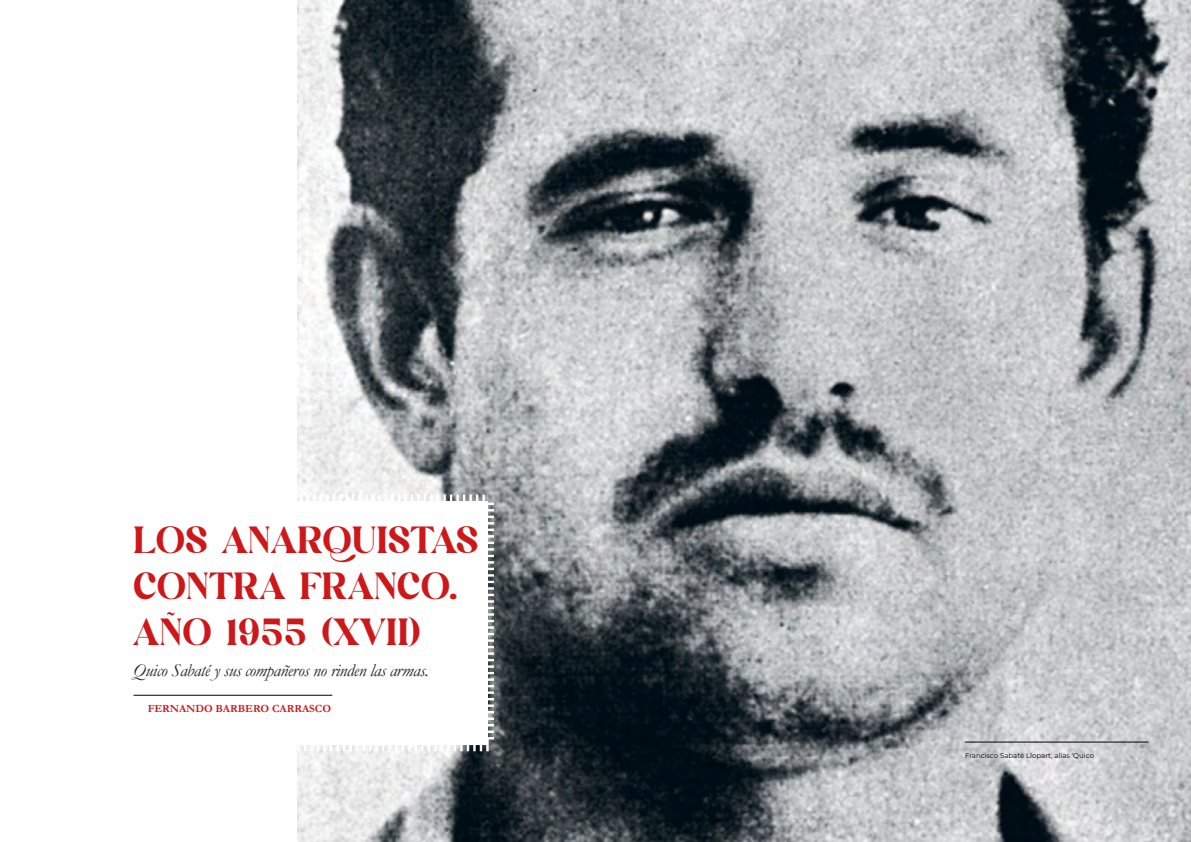
<style>
.page{position:relative;width:1191px;height:842px;background:#fff}
.page>*{position:absolute;margin:0;border:0;box-sizing:border-box;transform-origin:0 0}
.t1{font:36px/46px "Mogilte";letter-spacing:.02em;color:#cd1719}
.t2{font:italic 18px "Garamond";letter-spacing:-.02em;color:#232323}
.t3{font:700 11px "Garamond";color:#cd1719}
.t4{font:7px "Montserrat";color:#000}
</style>
<div class="page">
<img style="left:298px;top:0;width:893px;height:842px">
<svg style="left:133px;top:495px;width:361px;height:256px"></svg>
<hr style="left:134px;top:695px;width:198px;height:1px;background:#000">
<hr style="left:965px;top:741px;width:183px;height:1px;background:#000">
<h1 class="t1" style="left:134px;top:517px;width:346px">LOS ANARQUISTAS<br>CONTRA FRANCO.<br>AÑO 1955 (XVII)</h1>
<p class="t2" style="left:134px;top:658px;width:296px">Quico Sabaté y sus compañeros no rinden las armas.</p>
<p class="t3" style="left:148px;top:701px;width:185px">FERNANDO BARBERO CARRASCO</p>
<p class="t4" style="left:965px;top:751px;width:130px">Francisco Sabaté Llopart, alias ‘Quico</p>
</div>
